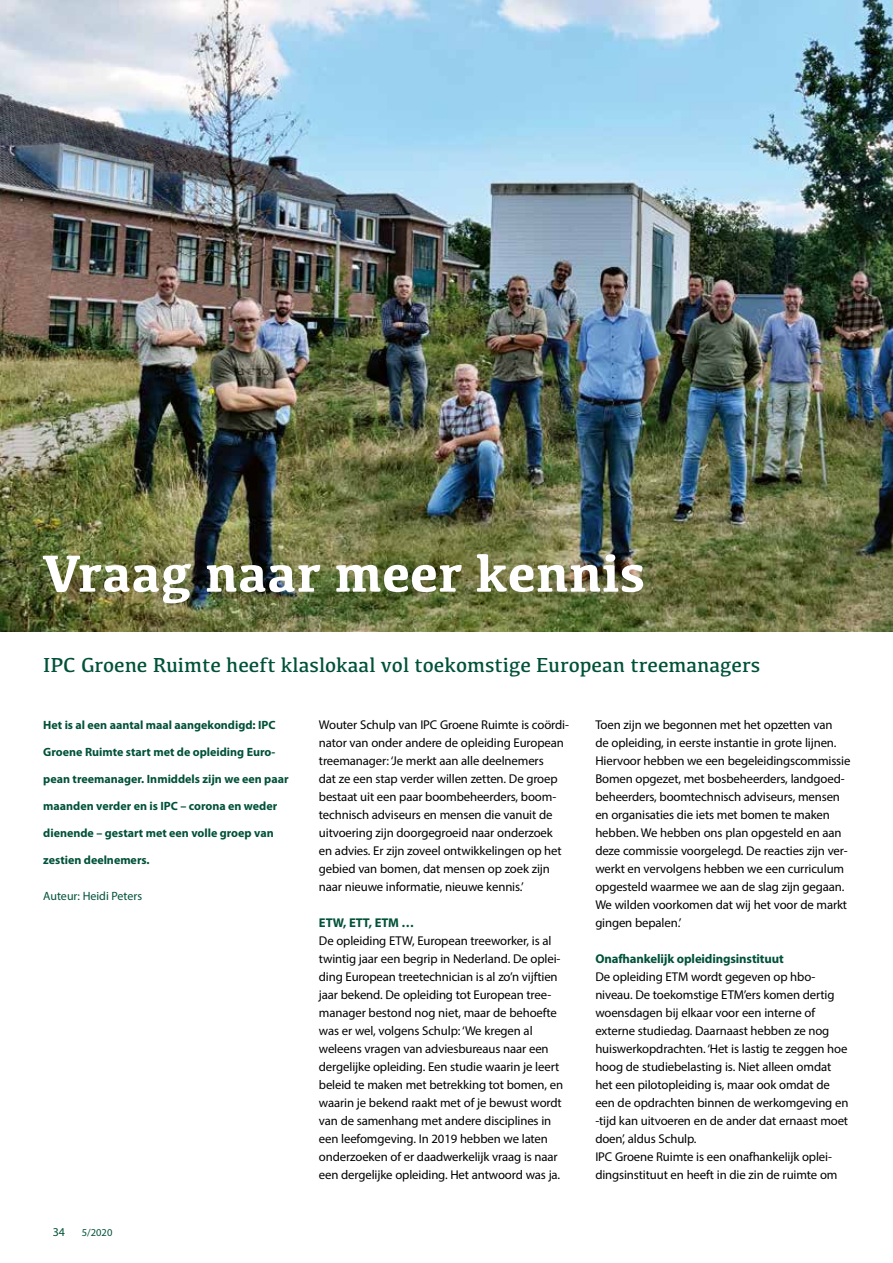
<style>
.page{position:relative;width:893px;height:1263px;background:#fff}
.page>*{position:absolute;margin:0;border:0;box-sizing:border-box;transform-origin:0 0}
.t1{font:700 54px "Kefa";color:#fff}
.t2{font:21px "Kefa";color:#005139}
.t3{font:12.75px/18px "Myriad Pro";letter-spacing:-.01em;color:#000}
.t4{font:700 12.75px "Myriad Pro";letter-spacing:-.01em;color:#005139}
.t5{font:700 12px "Myriad Pro";color:#005139}
.t6{font:12px "Myriad Pro";color:#005139}
.t7{font:10.5px "Myriad Pro";color:#005139}
</style>
<div class="page">
<img style="left:0;top:0;width:893px;height:631px">
<h1 class="t1" style="left:43px;top:537px;width:604px">Vraag naar meer kennis</h1>
<h2 class="t2" style="left:43px;top:652px;width:718px">IPC Groene Ruimte heeft klaslokaal vol toekomstige European treemanagers</h2>
<p class="t5" style="left:43px;top:717px;width:234px">Het is al een aantal maal aangekondigd: IPC</p>
<p class="t5" style="left:43px;top:744px;width:234px">Groene Ruimte start met de opleiding Euro-</p>
<p class="t5" style="left:43px;top:771px;width:247px">pean treemanager. Inmiddels zijn we een paar</p>
<p class="t5" style="left:43px;top:798px;width:235px">maanden verder en is IPC – corona en weder</p>
<p class="t5" style="left:43px;top:825px;width:232px">dienende – gestart met een volle groep van</p>
<p class="t5" style="left:43px;top:852px;width:108px">zestien deelnemers.</p>
<p class="t6" style="left:43px;top:889px;width:100px">Auteur: Heidi Peters</p>
<p class="t6" style="left:53px;top:1224px;width:14px">34</p>
<p class="t7" style="left:82px;top:1226px;width:32px">5/2020</p>
<p class="t3" style="left:319px;top:716px;width:252px">Wouter Schulp van IPC Groene Ruimte is coördi&shy;nator van onder andere de opleiding European treemanager: ‘Je merkt aan alle deelnemers<br>dat ze een stap verder willen zetten. De groep bestaat uit een paar boombeheerders, boom&shy;technisch adviseurs en mensen die vanuit de uitvoering zijn doorgegroeid naar onderzoek en advies. Er zijn zoveel ontwikkelingen op het gebied van bomen, dat mensen op zoek zijn naar nieuwe informatie, nieuwe kennis.’</p>
<p class="t4" style="left:319px;top:914px;width:97px">ETW, ETT, ETM …</p>
<p class="t3" style="left:319px;top:932px;width:246px">De opleiding ETW, European treeworker, is al twintig jaar een begrip in Nederland. De oplei&shy;ding European treetechnician is al zo’n vijftien jaar bekend. De opleiding tot European tree&shy;manager bestond nog niet, maar de behoefte was er wel, volgens Schulp: ‘We kregen al weleens vragen van adviesbureaus naar een dergelijke opleiding. Een studie waarin je leert beleid te maken met betrekking tot bomen, en waarin je bekend raakt met of je bewust wordt van de samenhang met andere disciplines in een leefomgeving. In 2019 hebben we laten onderzoeken of er daadwerkelijk vraag is naar een dergelijke opleiding. Het antwoord was ja.</p>
<p class="t3" style="left:595px;top:716px;width:257px">Toen zijn we begonnen met het opzetten van<br>de opleiding, in eerste instantie in grote lijnen.<br>Hiervoor hebben we een begeleidingscommissie Bomen opgezet, met bosbeheerders, landgoed&shy;beheerders, boomtechnisch adviseurs, mensen en organisaties die iets met bomen te maken hebben. We hebben ons plan opgesteld en aan deze commissie voorgelegd. De reacties zijn ver&shy;werkt en vervolgens hebben we een curriculum opgesteld waarmee we aan de slag zijn gegaan.<br>We wilden voorkomen dat wij het voor de markt gingen bepalen.’</p>
<p class="t4" style="left:595px;top:951px;width:190px">Onafhankelijk opleidingsinstituut</p>
<p class="t3" style="left:595px;top:968px;width:255px">De opleiding ETM wordt gegeven op hbo&shy;niveau. De toekomstige ETM’ers komen dertig woensdagen bij elkaar voor een interne of externe studiedag. Daarnaast hebben ze nog huiswerkopdrachten. ‘Het is lastig te zeggen hoe hoog de studiebelasting is. Niet alleen omdat het een pilotopleiding is, maar ook omdat de een de opdrachten binnen de werkomgeving en -tijd kan uitvoeren en de ander dat ernaast moet doen’, aldus Schulp.<br>IPC Groene Ruimte is een onafhankelijk oplei&shy;dingsinstituut en heeft in die zin de ruimte om</p>
</div>
